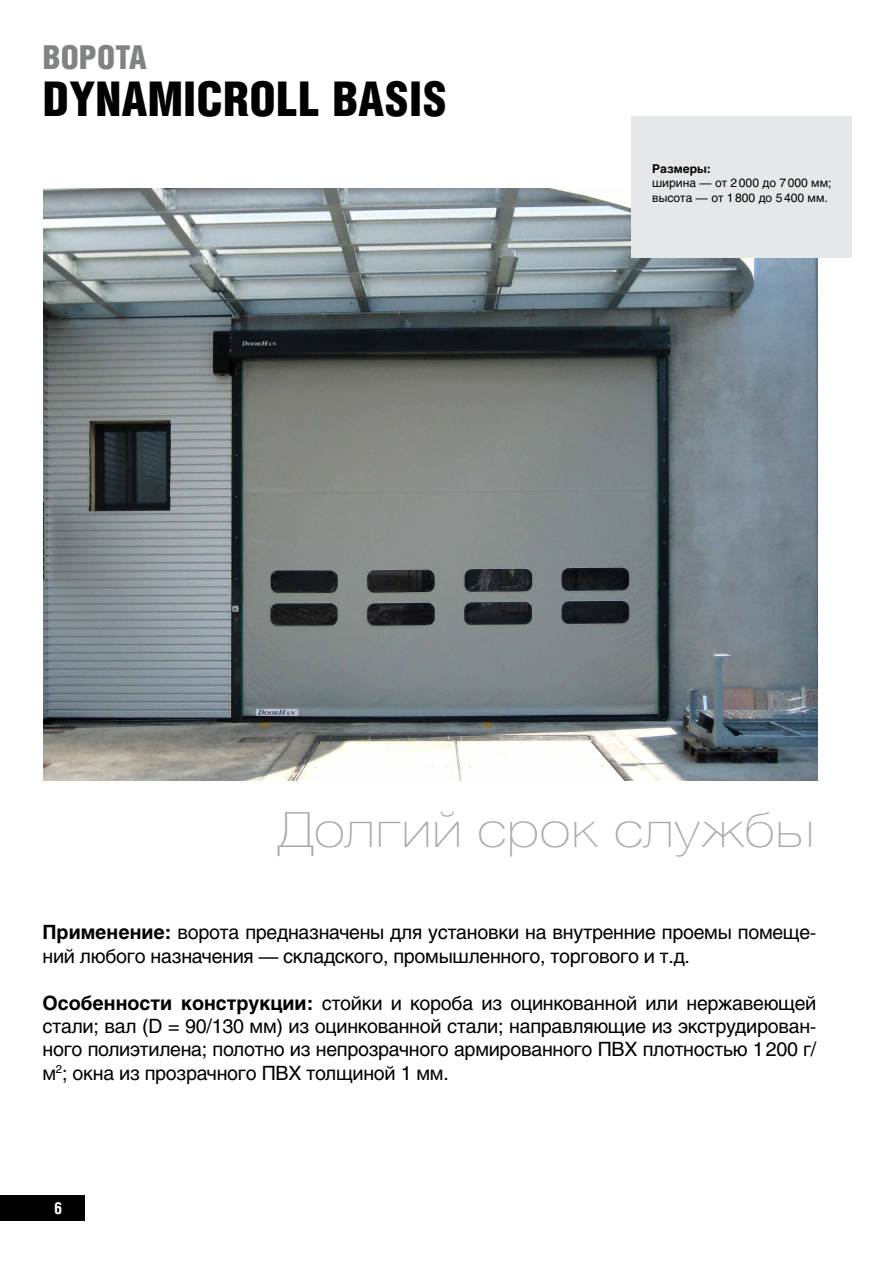
<style>
.page{position:relative;width:893px;height:1263px;background:#fff}
.page>*{position:absolute;margin:0;border:0;box-sizing:border-box;transform-origin:0 0}
.t1{font:900 48px "Helios Cond";color:#000}
.t2{font:100 48px "Helios Ext";color:#a7a9ac}
.t3{font:900 33px "Helios Cond";color:#808285}
.t4{font:19.5px/23.4px "Helios";letter-spacing:-.015em;color:#000}
.t5{font:700 16.5px "Helios Cond";color:#fff}
.t6{font:12px/14.4px "Helios";color:#000}
.t7{font:700 12px "Helios";color:#000}
.s1{font-weight:700}
</style>
<div class="page">
<div style="left:0;top:1194px;width:85px;height:26px;background:#000"></div>
<img style="left:44px;top:189px;width:774px;height:591px">
<div style="left:632px;top:116px;width:220px;height:141px;background:#e6e7e8"></div>
<h2 class="t3" style="left:43px;top:39px;width:106px">ВОРОТА</h2>
<h1 class="t1" style="left:43px;top:71px;width:406px">DYNAMICROLL BASIS</h1>
<p class="t7" style="left:652px;top:162px;width:60px">Размеры:</p>
<p class="t6" style="left:652px;top:176px;width:181px">ширина — от 2000 до 7000 мм; высота — от 1800 до 5400 мм.</p>
<h1 class="t2" style="left:277px;top:799px;width:540px">Долгий срок службы</h1>
<p class="t4" style="left:43px;top:920px;width:775px"><span class="s1">Применение:</span> ворота предназначены для установки на внутренние проемы помеще&shy;ний любого назначения — складского, промышленного, торгового и т.д.</p>
<p class="t4" style="left:43px;top:991px;width:775px;text-align:justify"><span class="s1">Особенности конструкции:</span> стойки и короба из оцинкованной или нержавеющей стали; вал (D = 90/130 мм) из оцинкованной стали; направляющие из экструдирован&shy;ного полиэтилена; полотно из непрозрачного армированного ПВХ плотностью 1200 г/ м<sup>2</sup>; окна из прозрачного ПВХ толщиной 1 мм.</p>
<p class="t5" style="left:54px;top:1198px;width:10px">6</p>
</div>
